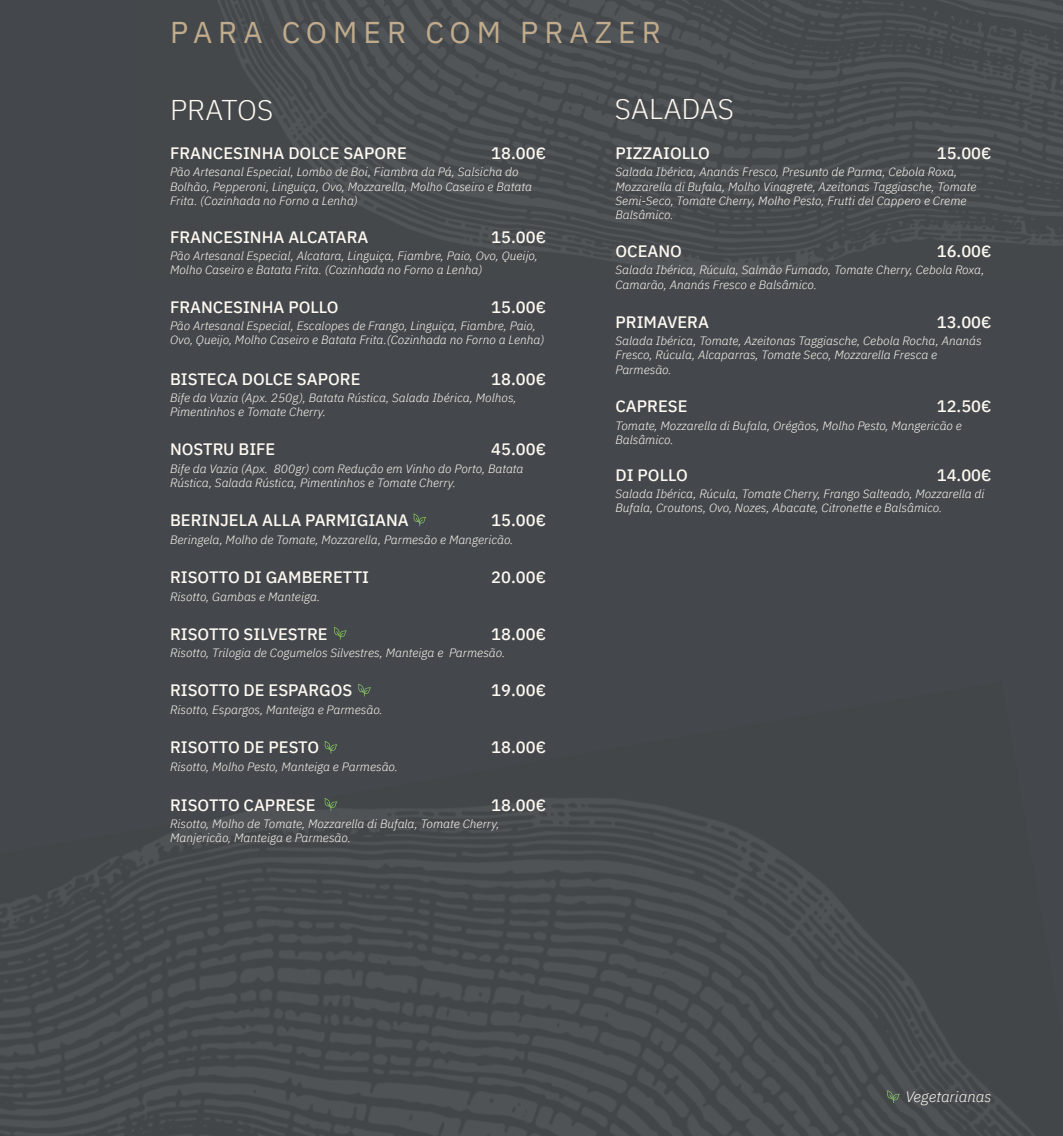
<style>
.page{position:relative;width:1063px;height:1136px;background:#fff}
.page>*{position:absolute;margin:0;border:0;box-sizing:border-box;transform-origin:0 0}
.t1{font:30px "IBM Plex Sans";letter-spacing:.2em;color:#c0ab8c}
.t2{font:300 28.5px "IBM Plex Sans";color:#fef9f1}
.t3{font:500 16.5px "IBM Plex Sans";color:#fef9f1}
.t4{font:italic 300 15px "IBM Plex Sans";color:#fef9f1}
.t5{font:italic 300 12px/14.4px "IBM Plex Sans";color:#fef9f1}
</style>
<div class="page">
<div style="left:0;top:0;width:1063px;height:1135px;background:#44484c"></div>
<img style="left:432px;top:799px;width:549px;height:336px">
<img style="left:762px;top:1084px;width:271px;height:51px">
<img style="left:108px;top:798px;width:324px;height:337px">
<img style="left:0;top:868px;width:108px;height:267px">
<img style="left:217px;top:0;width:846px;height:278px">
<svg style="left:413px;top:513px;width:13px;height:13px"></svg>
<svg style="left:334px;top:627px;width:13px;height:12px"></svg>
<svg style="left:358px;top:684px;width:13px;height:12px"></svg>
<svg style="left:325px;top:741px;width:12px;height:12px"></svg>
<svg style="left:325px;top:798px;width:12px;height:12px"></svg>
<svg style="left:887px;top:1089px;width:13px;height:13px"></svg>
<h1 class="t1" style="left:170px;top:9px;width:492px">PARA COMER COM PRAZER</h1>
<h2 class="t2" style="left:170px;top:88px;width:105px">PRATOS</h2>
<h2 class="t2" style="left:615px;top:87px;width:121px">SALADAS</h2>
<h3 class="t3" style="left:170px;top:140px;width:238px">FRANCESINHA DOLCE SAPORE</h3>
<h3 class="t3" style="left:491px;top:140px;width:56px">18.00€</h3>
<p class="t5" style="left:170px;top:164px;width:363px">Pão Artesanal Especial, Lombo de Boi, Fiambra da Pá, Salsicha do<br>Bolhão, Pepperoni, Linguiça, Ovo, Mozzarella, Molho Caseiro e Batata<br>Frita. (Cozinhada no Forno a Lenha)</p>
<h3 class="t3" style="left:616px;top:140px;width:96px">PIZZAIOLLO</h3>
<h3 class="t3" style="left:937px;top:140px;width:56px">15.00€</h3>
<p class="t5" style="left:616px;top:164px;width:363px">Salada Ibérica, Ananás Fresco, Presunto de Parma, Cebola Roxa, Mozzarella di Bufala, Molho Vinagrete, Azeitonas Taggiasche, Tomate Semi-Seco, Tomate Cherry, Molho Pesto, Frutti del Cappero e Creme Balsâmico.</p>
<h3 class="t3" style="left:170px;top:224px;width:200px">FRANCESINHA ALCATARA</h3>
<h3 class="t3" style="left:491px;top:224px;width:56px">15.00€</h3>
<p class="t5" style="left:170px;top:247px;width:369px">Pão Artesanal Especial, Alcatara, Linguiça, Fiambre, Paio, Ovo, Queijo,<br>Molho Caseiro e Batata Frita. (Cozinhada no Forno a Lenha)</p>
<h3 class="t3" style="left:170px;top:294px;width:170px">FRANCESINHA POLLO</h3>
<h3 class="t3" style="left:491px;top:294px;width:56px">15.00€</h3>
<p class="t5" style="left:170px;top:317px;width:376px">Pão Artesanal Especial, Escalopes de Frango, Linguiça, Fiambre, Paio,<br>Ovo, Queijo, Molho Caseiro e Batata Frita.(Cozinhada no Forno a Lenha)</p>
<h3 class="t3" style="left:170px;top:366px;width:192px">BISTECA DOLCE SAPORE</h3>
<h3 class="t3" style="left:491px;top:366px;width:56px">18.00€</h3>
<p class="t5" style="left:170px;top:389px;width:348px">Bife da Vazia (Apx. 250g), Batata Rústica, Salada Ibérica, Molhos,<br>Pimentinhos e Tomate Cherry.</p>
<h3 class="t3" style="left:170px;top:436px;width:107px">NOSTRU BIFE</h3>
<h3 class="t3" style="left:491px;top:436px;width:56px">45.00€</h3>
<p class="t5" style="left:170px;top:460px;width:355px">Bife da Vazia (Apx. 800gr) com Redução em Vinho do Porto, Batata<br>Rústica, Salada Rústica, Pimentinhos e Tomate Cherry.</p>
<h3 class="t3" style="left:170px;top:507px;width:240px">BERINJELA ALLA PARMIGIANA</h3>
<h3 class="t3" style="left:491px;top:507px;width:56px">15.00€</h3>
<p class="t5" style="left:170px;top:531px;width:345px">Beringela, Molho de Tomate, Mozzarella, Parmesão e Mangericão.</p>
<h3 class="t3" style="left:170px;top:564px;width:200px">RISOTTO DI GAMBERETTI</h3>
<h3 class="t3" style="left:491px;top:564px;width:56px">20.00€</h3>
<p class="t5" style="left:170px;top:588px;width:152px">Risotto, Gambas e Manteiga.</p>
<h3 class="t3" style="left:170px;top:620px;width:159px">RISOTTO SILVESTRE</h3>
<h3 class="t3" style="left:491px;top:620px;width:56px">18.00€</h3>
<p class="t5" style="left:170px;top:644px;width:337px">Risotto, Trilogia de Cogumelos Silvestres, Manteiga e Parmesão.</p>
<h3 class="t3" style="left:170px;top:677px;width:184px">RISOTTO DE ESPARGOS</h3>
<h3 class="t3" style="left:491px;top:677px;width:56px">19.00€</h3>
<p class="t5" style="left:170px;top:701px;width:214px">Risotto, Espargos, Manteiga e Parmesão.</p>
<h3 class="t3" style="left:170px;top:734px;width:151px">RISOTTO DE PESTO</h3>
<h3 class="t3" style="left:491px;top:734px;width:56px">18.00€</h3>
<p class="t5" style="left:170px;top:758px;width:229px">Risotto, Molho Pesto, Manteiga e Parmesão.</p>
<h3 class="t3" style="left:170px;top:791px;width:147px">RISOTTO CAPRESE</h3>
<h3 class="t3" style="left:491px;top:791px;width:56px">18.00€</h3>
<p class="t5" style="left:170px;top:815px;width:331px">Risotto, Molho de Tomate, Mozzarella di Bufala, Tomate Cherry,<br>Manjericão, Manteiga e Parmesão.</p>
<h3 class="t3" style="left:616px;top:238px;width:68px">OCEANO</h3>
<h3 class="t3" style="left:937px;top:238px;width:56px">16.00€</h3>
<p class="t5" style="left:616px;top:262px;width:370px">Salada Ibérica, Rúcula, Salmão Fumado, Tomate Cherry, Cebola Roxa,<br>Camarão, Ananás Fresco e Balsâmico.</p>
<h3 class="t3" style="left:616px;top:309px;width:95px">PRIMAVERA</h3>
<h3 class="t3" style="left:937px;top:309px;width:56px">13.00€</h3>
<p class="t5" style="left:616px;top:332px;width:368px">Salada Ibérica, Tomate, Azeitonas Taggiasche, Cebola Rocha, Ananás<br>Fresco, Rúcula, Alcaparras, Tomate Seco, Mozzarella Fresca e<br>Parmesão.</p>
<h3 class="t3" style="left:616px;top:393px;width:73px">CAPRESE</h3>
<h3 class="t3" style="left:937px;top:393px;width:56px">12.50€</h3>
<p class="t5" style="left:616px;top:417px;width:348px">Tomate, Mozzarella di Bufala, Orégãos, Molho Pesto, Mangericão e<br>Balsâmico.</p>
<h3 class="t3" style="left:616px;top:462px;width:74px">DI POLLO</h3>
<h3 class="t3" style="left:937px;top:462px;width:56px">14.00€</h3>
<p class="t5" style="left:616px;top:485px;width:371px">Salada Ibérica, Rúcula, Tomate Cherry, Frango Salteado, Mozzarella di<br>Bufala, Croutons, Ovo, Nozes, Abacate, Citronette e Balsâmico.</p>
<p class="t4" style="left:905px;top:1085px;width:88px">Vegetarianas</p>
</div>
